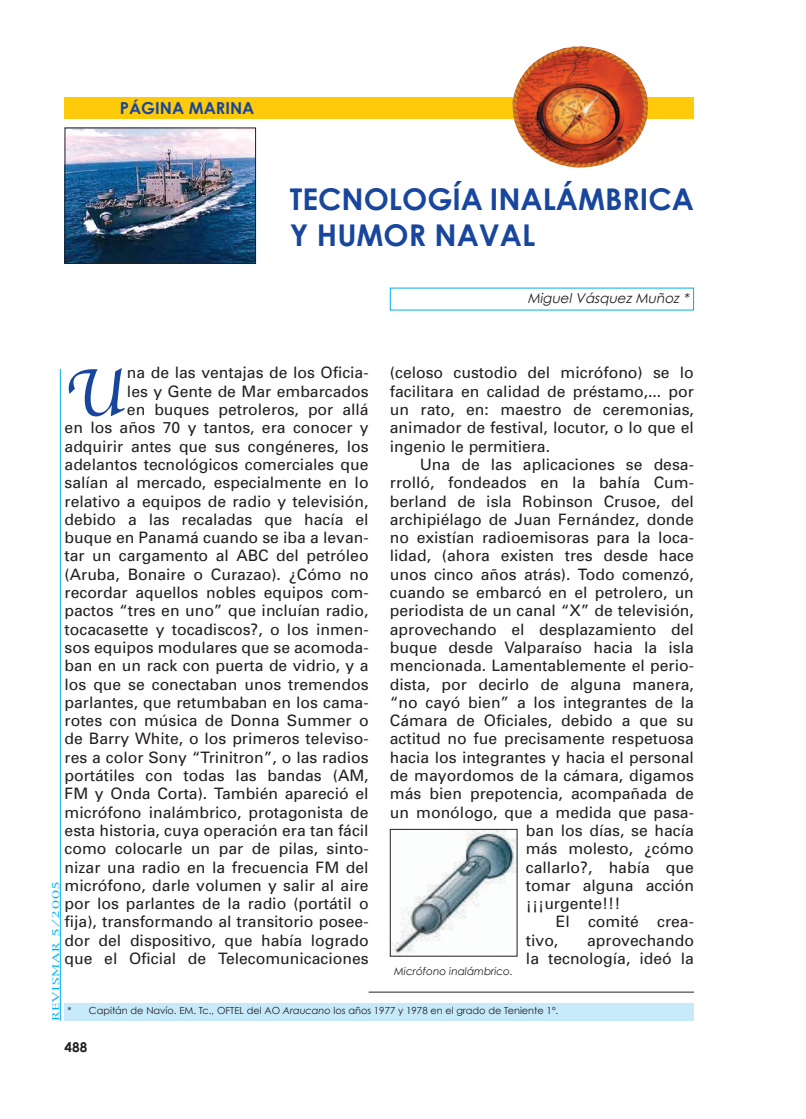
<style>
.page{position:relative;width:806px;height:1119px;background:#fff}
.page>*{position:absolute;margin:0;border:0;box-sizing:border-box;transform-origin:0 0}
.t1{font:69.75px "Apple Chancery";color:#18469d}
.t2{font:700 30px/36px "Century Gothic";color:#18469d}
.t3{font:700 16.5px "Century Gothic";color:#18469d}
.t4{font:15.75px/18.3px "Univers";color:#231f20;text-align:right}
.t5{font:italic 13.5px "Century Gothic";color:#231f20}
.t6{font:700 13.5px "Century Gothic";color:#231f20}
.t7{font:italic 10.5px "Century Gothic";color:#231f20}
.t8{font:9.75px "Century Gothic";color:#231f20}
.t9{font:9px "New York";letter-spacing:.05em;color:#00aeef;scale:1.5 1}
.s1{font-size:14.85px}
.s2{font-style:italic}
</style>
<div class="page">
<hr style="left:60px;top:369px;width:1px;height:651px;background:#00aeef">
<img style="left:67px;top:130px;width:187px;height:132px">
<div style="left:65px;top:128px;width:191px;height:136px;border:1px solid #231f20"></div>
<div style="left:65px;top:1003px;width:629px;height:17px;background:#c6eafa"></div>
<hr style="left:369px;top:992px;width:325px;height:1px;background:#231f20">
<img style="left:392px;top:831px;width:123px;height:123px">
<div style="left:390px;top:829px;width:127px;height:127px;border:1px solid #231f20"></div>
<div style="left:65px;top:97px;width:629px;height:22px;background:#feca0a"></div>
<img style="left:512px;top:46px;width:136px;height:122px">
<p class="t3" style="left:120px;top:98px;width:136px">P<span class="s1">Á</span>GINA MARINA</p>
<h2 class="t2" style="left:290px;top:180px;width:405px">TECNOLOGÍA INALÁMBRICA<br>Y HUMOR NAVAL</h2>
<p class="t5" style="left:527px;top:290px;width:166px">Miguel Vásquez Muñoz *</p>
<p class="t4" style="left:65px;top:364px;width:306px">na de las ventajas de los Oficia-<br>les y Gente de Mar embarcados<br>en buques petroleros, por allá<br>en los años 70 y tantos, era conocer y adquirir antes que sus congéneres, los adelantos tecnológicos comerciales que salían al mercado, especialmente en lo relativo a equipos de radio y televisión, debido a las recaladas que hacía el buque en Panamá cuando se iba a levan&shy;tar un cargamento al ABC del petróleo (Aruba, Bonaire o Curazao). ¿Cómo no recordar aquellos nobles equipos com&shy;pactos “tres en uno” que incluían radio, tocacasette y tocadiscos?, o los inmen&shy;sos equipos modulares que se acomoda&shy;ban en un rack con puerta de vidrio, y a los que se conectaban unos tremendos parlantes, que retumbaban en los cama&shy;rotes con música de Donna Summer o de Barry White, o los primeros televiso&shy;res a color Sony “Trinitron”, o las radios portátiles con todas las bandas (AM, FM y Onda Corta). También apareció el micrófono inalámbrico, protagonista de esta historia, cuya operación era tan fácil como colocarle un par de pilas, sinto&shy;nizar una radio en la frecuencia FM del micrófono, darle volumen y salir al aire por los parlantes de la radio (portátil o fija), transformando al transitorio posee&shy;dor del dispositivo, que había logrado que el Oficial de Telecomunicaciones</p>
<p class="t4" style="left:390px;top:364px;width:306px;text-align:justify">(celoso custodio del micrófono) se lo facilitara en calidad de préstamo,... por un rato, en: maestro de ceremonias, animador de festival, locutor, o lo que el ingenio le permitiera.</p>
<h1 class="t1" style="left:65px;top:337px;width:61px">U</h1>
<p class="t4" style="left:420px;top:455px;width:276px">Una de las aplicaciones se desa-</p>
<p class="t4" style="left:390px;top:474px;width:306px">rrolló, fondeados en la bahía Cum-</p>
<p class="t4" style="left:390px;top:492px;width:306px">berland de isla Robinson Crusoe, del</p>
<p class="t4" style="left:390px;top:510px;width:306px">archipiélago de Juan Fernández, donde</p>
<p class="t4" style="left:390px;top:529px;width:306px">no existían radioemisoras para la loca-</p>
<p class="t4" style="left:390px;top:547px;width:306px">lidad, (ahora existen tres desde hace</p>
<p class="t4" style="left:390px;top:565px;width:305px">unos cinco años atrás). Todo comenzó,</p>
<p class="t4" style="left:390px;top:583px;width:305px">cuando se embarcó en el petrolero, un</p>
<p class="t4" style="left:390px;top:602px;width:306px">periodista de un canal “X” de televisión,</p>
<p class="t4" style="left:390px;top:620px;width:306px">aprovechando el desplazamiento del</p>
<p class="t4" style="left:390px;top:638px;width:306px">buque desde Valparaíso hacia la isla</p>
<p class="t4" style="left:390px;top:657px;width:306px">mencionada. Lamentablemente el perio-</p>
<p class="t4" style="left:390px;top:675px;width:305px">dista, por decirlo de alguna manera,</p>
<p class="t4" style="left:390px;top:693px;width:306px">“no cayó bien” a los integrantes de la</p>
<p class="t4" style="left:390px;top:712px;width:305px">Cámara de Oficiales, debido a que su</p>
<p class="t4" style="left:390px;top:730px;width:305px">actitud no fue precisamente respetuosa</p>
<p class="t4" style="left:390px;top:748px;width:306px">hacia los integrantes y hacia el personal</p>
<p class="t4" style="left:390px;top:766px;width:305px">de mayordomos de la cámara, digamos</p>
<p class="t4" style="left:390px;top:785px;width:305px">más bien prepotencia, acompañada de</p>
<p class="t4" style="left:390px;top:803px;width:306px">un monólogo, que a medida que pasa-</p>
<p class="t4" style="left:526px;top:821px;width:169px">ban los días, se hacía</p>
<p class="t4" style="left:526px;top:840px;width:169px">más molesto, ¿cómo</p>
<p class="t4" style="left:526px;top:858px;width:169px">callarlo?, había que</p>
<p class="t4" style="left:526px;top:876px;width:169px">tomar alguna acción</p>
<p class="t4" style="left:526px;top:895px;width:96px">¡¡¡urgente!!!</p>
<p class="t4" style="left:556px;top:913px;width:140px">El comité crea-</p>
<p class="t4" style="left:526px;top:931px;width:34px">tivo,</p>
<p class="t9" style="left:50px;top:1021px;width:95px;rotate:-90deg">REVISMAR 5/2005</p>
<p class="t4" style="left:526px;top:931px;width:169px">aprovechando<br>la tecnología, ideó la</p>
<p class="t7" style="left:394px;top:964px;width:120px">Micrófono inalámbrico.</p>
<p class="t8" style="left:68px;top:1004px;width:492px">* Capitán de Navío. EM. Tc., OFTEL del AO <span class="s2">Araucano</span> los años 1977 y 1978 en el grado de Teniente 1º.</p>
<p class="t6" style="left:65px;top:1038px;width:24px">488</p>
</div>
